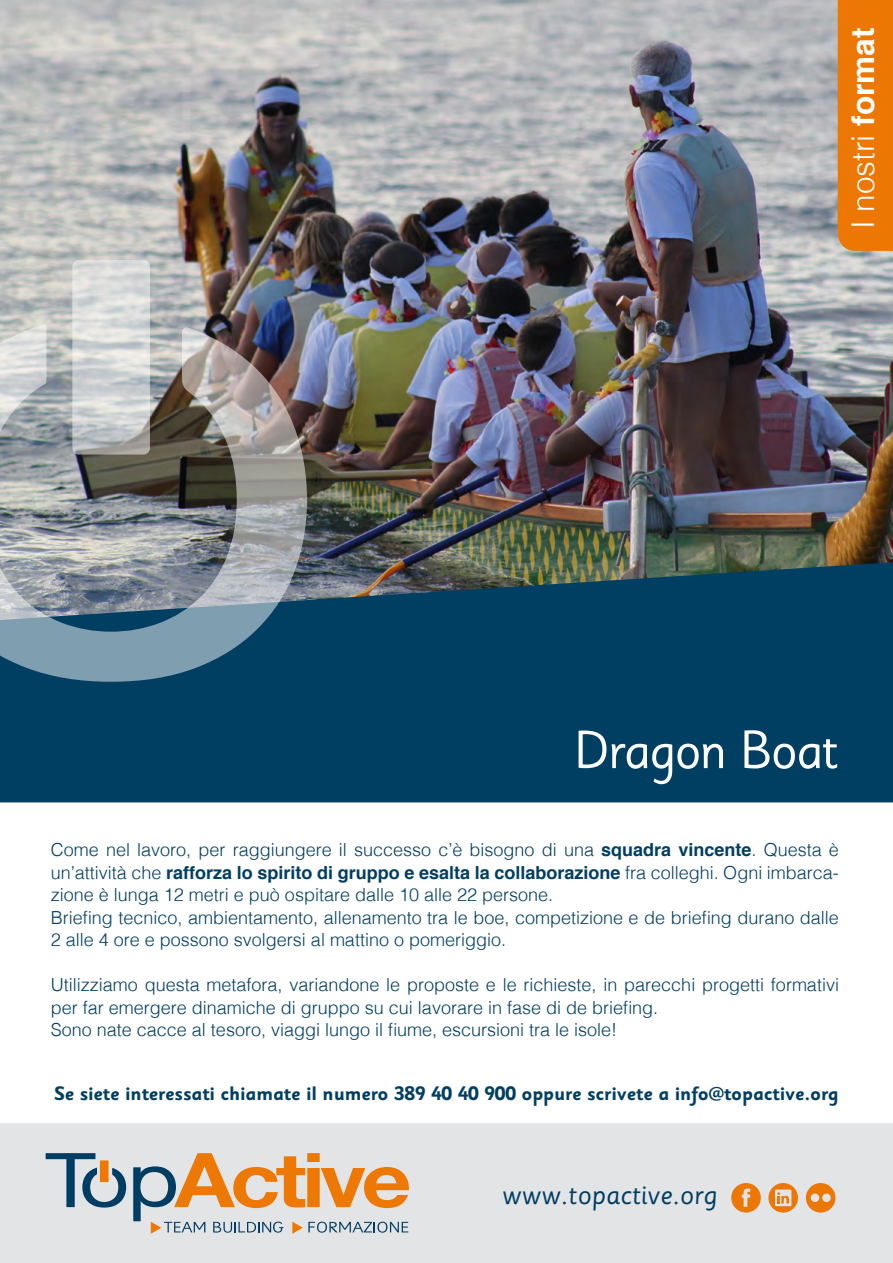
<style>
.page{position:relative;width:893px;height:1263px;background:#fff}
.page>*{position:absolute;margin:0;border:0;box-sizing:border-box;transform-origin:0 0}
.t1{font:54px "Sassoon Sans Std";letter-spacing:-.03em;color:#fff}
.t2{font:300 31.5px "Helvetica";color:#fff}
.t3{font:28.5px "Sassoon Primary Std";color:#003e62}
.t4{font:700 19.5px "Sassoon Sans Std";letter-spacing:-.01em;color:#003e62}
.t5{font:300 18px/22.5px "Helvetica";color:#003e62}
.s1{font-weight:700}
</style>
<div class="page">
<div style="left:0;top:1123px;width:893px;height:140px;background:#e3e4e6"></div>
<svg style="left:731px;top:1183px;width:30px;height:29px"></svg>
<svg style="left:768px;top:1183px;width:30px;height:29px"></svg>
<svg style="left:46px;top:1153px;width:80px;height:54px;background:#9aa9b2"></svg>
<svg style="left:133px;top:1153px;width:276px;height:81px;background:#d4ba9f"></svg>
<svg style="left:806px;top:1183px;width:29px;height:29px"></svg>
<img style="left:0;top:0;width:893px;height:562px">
<div style="left:0;top:562px;width:893px;height:240px;background:#003e62"></div>
<div style="left:838px;top:0;width:55px;height:251px;background:#ec7703"></div>
<svg style="left:72px;top:260px;width:78px;height:194px;background:#dadcdb"></svg>
<img style="left:0;top:324px;width:307px;height:358px">
<h2 class="t2" style="left:836px;top:229px;width:203px;rotate:-90deg">I nostri <span class="s1">format</span></h2>
<h1 class="t1" style="left:574px;top:717px;width:266px">Dragon Boat</h1>
<p class="t5" style="left:51px;top:837px;width:790px">Come nel lavoro, per raggiungere il successo c’è bisogno di una <span class="s1">squadra vincente</span>. Questa è un’attività che <span class="s1">rafforza lo spirito di gruppo e esalta la collaborazione</span> fra colleghi. Ogni imbarca&shy;zione è lunga 12 metri e può ospitare dalle 10 alle 22 persone.<br>Briefing tecnico, ambientamento, allenamento tra le boe, competizione e de briefing durano dalle 2 alle 4 ore e possono svolgersi al mattino o pomeriggio.</p>
<p class="t5" style="left:51px;top:972px;width:790px">Utilizziamo questa metafora, variandone le proposte e le richieste, in parecchi progetti formativi per far emergere dinamiche di gruppo su cui lavorare in fase di de briefing.<br>Sono nate cacce al tesoro, viaggi lungo il fiume, escursioni tra le isole!</p>
<p class="t4" style="left:54px;top:1081px;width:786px">Se siete interessati chiamate il numero 389 40 40 900 oppure scrivete a info@topactive.org</p>
<h3 class="t3" style="left:502px;top:1179px;width:217px">www.topactive.org</h3>
</div>
